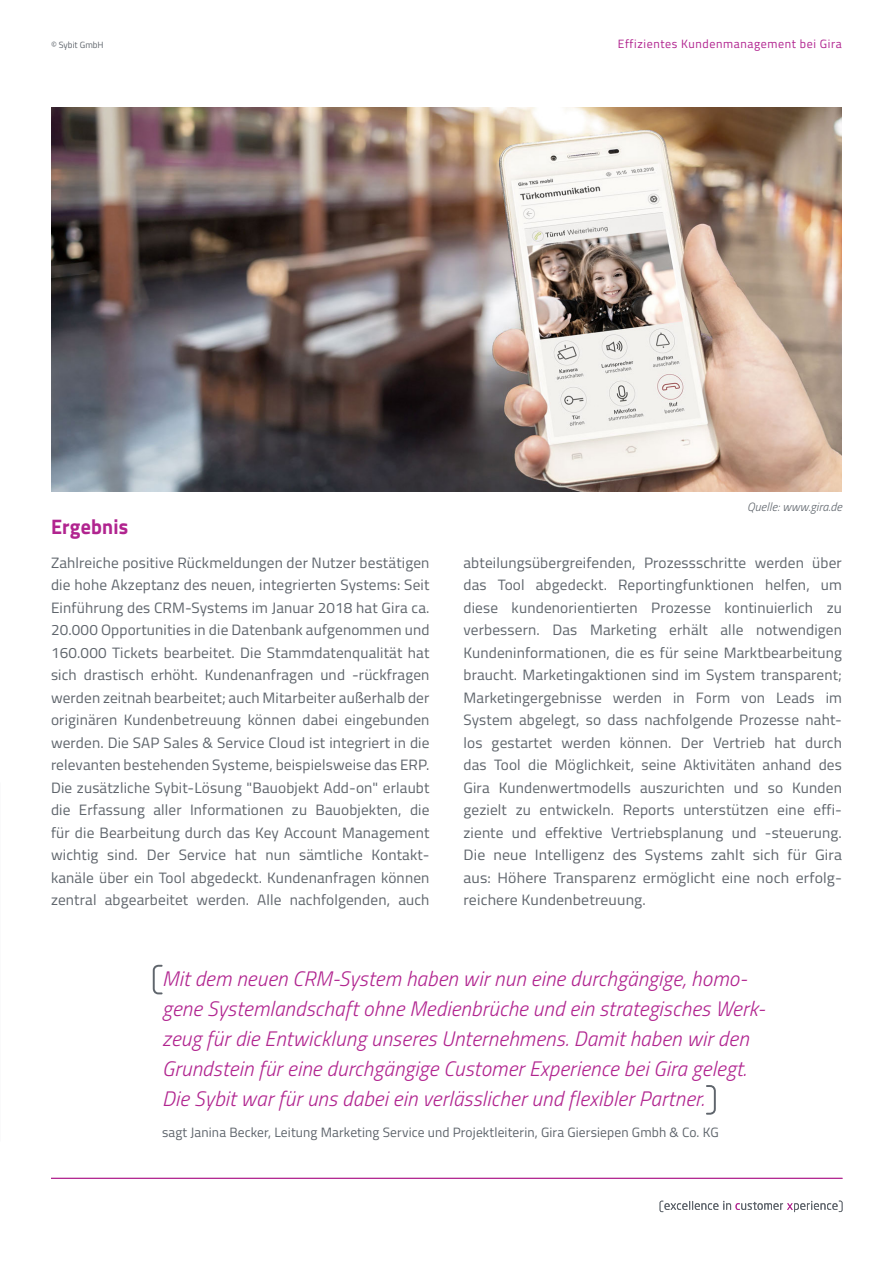
<style>
.page{position:relative;width:893px;height:1263px;background:#fff}
.page>*{position:absolute;margin:0;border:0;box-sizing:border-box;transform-origin:0 0}
.Unternehmen{font:italic 300 21px/30px "Titillium Web";letter-spacing:.01em;color:#b1248f}
.Headline_3{font:700 21px "Titillium Web";letter-spacing:.01em;color:#b1248f;scale:.95 1}
.Unternehmen-2{font:15px/22.5px "Titillium Web";letter-spacing:.01em;color:#5f656c;text-align:justify}
.Unternehmen-3{font:13.5px "Titillium Web";letter-spacing:.01em;color:#5f656c}
.t1{font:12px "Titillium Web";letter-spacing:.05em;color:#b1248f}
.Einleitung{font:italic 300 12px "Titillium Web";letter-spacing:.01em;color:#5f656c}
.t2{font:9px "Titillium Web";color:#5f656c}
</style>
<div class="page">
<hr style="left:51px;top:1178px;width:791px;height:1px;background:#b1248f">
<svg style="left:660px;top:1200px;width:182px;height:12px"></svg>
<svg style="left:153px;top:965px;width:10px;height:29px"></svg>
<svg style="left:706px;top:1085px;width:10px;height:30px"></svg>
<img style="left:51px;top:107px;width:791px;height:384px">
<p class="t2" style="left:51px;top:38px;width:54px">© Sybit GmbH</p>
<p class="t1" style="left:618px;top:35px;width:226px">Effizientes Kundenmanagement bei Gira</p>
<p class="Einleitung" style="left:747px;top:498px;width:96px">Quelle: www.gira.de</p>
<p class="Headline_3" style="left:51px;top:510px;width:83px">Ergebnis</p>
<p class="Unternehmen-2" style="left:51px;top:550px;width:380px">Zahlreiche positive Rückmeldungen der Nutzer bestätigen die hohe Akzeptanz des neuen, integrierten Systems: Seit Einführung des CRM-Systems im Januar 2018 hat Gira ca.<br>20.000 Opportunities in die Datenbank aufgenommen und 160.000 Tickets bearbeitet. Die Stammdatenqualität hat sich drastisch erhöht. Kundenanfragen und -rückfragen werden zeitnah bearbeitet; auch Mitarbeiter außerhalb der originären Kundenbetreuung können dabei eingebunden werden. Die SAP Sales &amp; Service Cloud ist integriert in die relevanten bestehenden Systeme, beispielsweise das ERP.<br>Die zusätzliche Sybit-Lösung "Bauobjekt Add-on" erlaubt die Erfassung aller Informationen zu Bauobjekten, die für die Bearbeitung durch das Key Account Management wichtig sind. Der Service hat nun sämtliche Kontakt&shy;kanäle über ein Tool abgedeckt. Kundenanfragen können zentral abgearbeitet werden. Alle nachfolgenden, auch</p>
<p class="Unternehmen-2" style="left:463px;top:550px;width:380px">abteilungsübergreifenden, Prozessschritte werden über das Tool abgedeckt. Reportingfunktionen helfen, um diese kundenorientierten Prozesse kontinuierlich zu verbessern. Das Marketing erhält alle notwendigen Kundeninformationen, die es für seine Marktbearbeitung braucht. Marketingaktionen sind im System transparent; Marketingergebnisse werden in Form von Leads im System abgelegt, so dass nachfolgende Prozesse naht&shy;los gestartet werden können. Der Vertrieb hat durch das Tool die Möglichkeit, seine Aktivitäten anhand des Gira Kundenwertmodells auszurichten und so Kunden gezielt zu entwickeln. Reports unterstützen eine effi&shy;ziente und effektive Vertriebsplanung und -steuerung.<br>Die neue Intelligenz des Systems zahlt sich für Gira aus: Höhere Transparenz ermöglicht eine noch erfolg&shy;reichere Kundenbetreuung.</p>
<p class="Unternehmen" style="left:162px;top:962px;width:604px">Mit dem neuen CRM-System haben wir nun eine durchgängige, homo&shy;gene Systemlandschaft ohne Medienbrüche und ein strategisches Werk&shy;zeug für die Entwicklung unseres Unternehmens. Damit haben wir den Grundstein für eine durchgängige Customer Experience bei Gira gelegt.<br>Die Sybit war für uns dabei ein verlässlicher und flexibler Partner.</p>
<p class="Unternehmen-3" style="left:162px;top:1122px;width:558px">sagt Janina Becker, Leitung Marketing Service und Projektleiterin, Gira Giersiepen Gmbh &amp; Co. KG</p>
</div>
